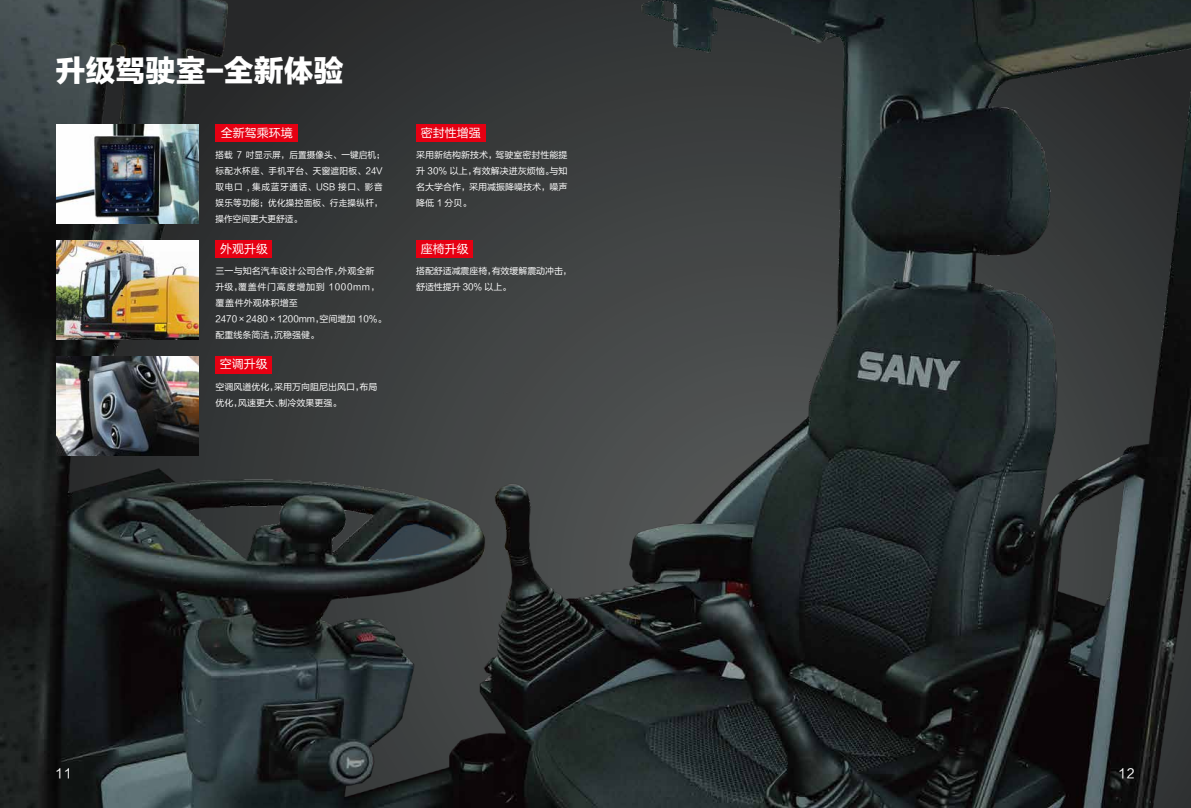
<style>
.page{position:relative;width:1191px;height:808px;background:#fff}
.page>*{position:absolute;margin:0;border:0;box-sizing:border-box;transform-origin:0 0}
.t1{font:30px "FZLTTHK GBK1 0";color:#fff}
.t2{font:13px "FZLTHK GBK1 0";color:#fff}
.t3{font:12px "FZLTHK GBK1 0";color:#fff}
.t4{font:9px/16px "FZLTHK GBK1 0";color:#fff}
.t5{font:9px/16px "FZLTHK GBK1 0";letter-spacing:.025em;color:#fff;scale:.96 1}
</style>
<div class="page">
<img style="left:0;top:0;width:1191px;height:808px">
<div style="left:416px;top:125px;width:70px;height:17px;background:#e60012"></div>
<div style="left:215px;top:356px;width:57px;height:17px;background:#e60012"></div>
<div style="left:215px;top:240px;width:57px;height:17px;background:#e60012"></div>
<div style="left:215px;top:125px;width:83px;height:17px;background:#e60012"></div>
<img style="left:57px;top:356px;width:141px;height:99px">
<img style="left:57px;top:240px;width:141px;height:100px">
<img style="left:57px;top:124px;width:141px;height:100px">
<div style="left:416px;top:240px;width:57px;height:17px;background:#e60012"></div>
<h1 class="t1" style="left:56px;top:54px;width:290px">升级驾驶室-全新体验</h1>
<h3 class="t3" style="left:221px;top:126px;width:74px">全新驾乘环境</h3>
<p class="t5" style="left:215px;top:147px;width:178px">搭载 7 吋显示屏，后置摄像头、一键启机；标配水杯座、手机平台、天窗遮阳板、24V取电口 , 集成蓝牙通话、USB 接口、影音娱乐等功能；优化操控面板、行走操纵杆，操作空间更大更舒适。</p>
<h3 class="t3" style="left:220px;top:242px;width:49px">外观升级</h3>
<p class="t4" style="left:215px;top:263px;width:173px">三一与知名汽车设计公司合作，外观全新<br>升级，覆盖件门高度增加到 1000mm，覆盖件外观体积增至<br>2470×2480×1200mm，空间增加 10%。配重线条简洁，沉稳强健。</p>
<h3 class="t3" style="left:220px;top:358px;width:49px">空调升级</h3>
<p class="t4" style="left:215px;top:379px;width:163px">空调风道优化，采用万向阻尼出风口，布局优化，风速更大、制冷效果更强。</p>
<h3 class="t3" style="left:421px;top:126px;width:61px">密封性增强</h3>
<p class="t4" style="left:416px;top:147px;width:153px;text-align:justify">采用新结构新技术，驾驶室密封性能提升 30% 以上，有效解决进灰烦恼。与知名大学合作，采用减振降噪技术，噪声降低 1 分贝。</p>
<h3 class="t3" style="left:421px;top:242px;width:49px">座椅升级</h3>
<p class="t4" style="left:416px;top:263px;width:157px">搭配舒适减震座椅，有效缓解震动冲击，舒适性提升 30% 以上。</p>
<h2 class="t2" style="left:55px;top:766px;width:18px">11</h2>
<h2 class="t2" style="left:1118px;top:766px;width:18px">12</h2>
</div>
